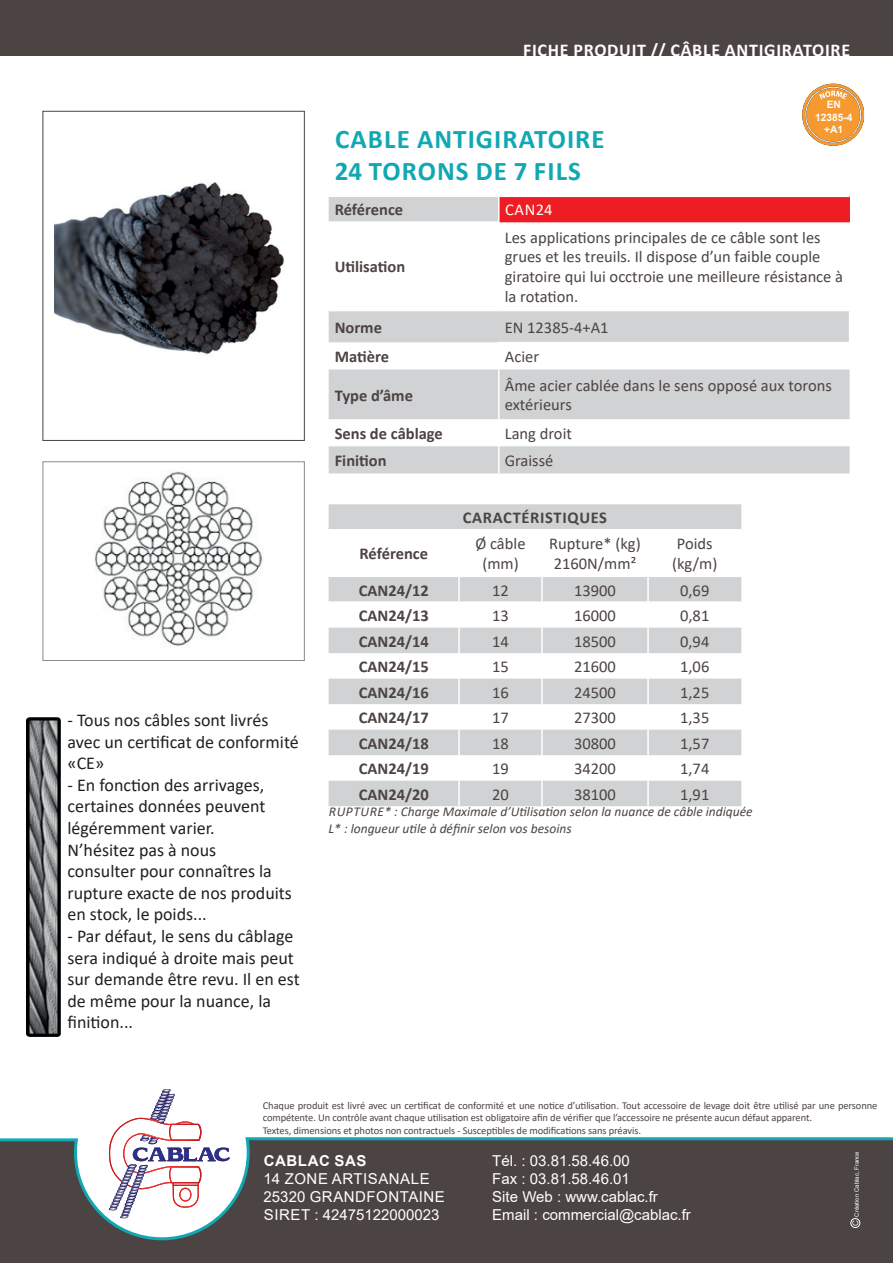
<style>
.page{position:relative;width:893px;height:1263px;background:#fff}
.page>*{position:absolute;margin:0;border:0;box-sizing:border-box;transform-origin:0 0}
.t1{font:700 27px/32.4px "Calibri";letter-spacing:.04em;color:#11a8b4}
.t2{font:18px/21.6px "Calibri";color:#231f20}
.t3{font:700 18px "Calibri";letter-spacing:.04em;color:#fff}
.t4{font:16.5px/19.8px "Calibri";color:#4c4442}
.t5{font:700 16.5px "Calibri";color:#4c4442}
.t6{font:700 16.5px "Calibri";letter-spacing:.04em;color:#4c4442}
.t7{font:16.5px "Calibri";letter-spacing:.03em;color:#fff}
.t8{font:15px/18px "Arial";color:#fff}
.t9{font:15px/18px "Arial";letter-spacing:.035em;color:#fff}
.t10{font:700 15px "Arial";letter-spacing:.035em;color:#fff}
.t11{font:italic 13.5px/16.2px "Calibri";color:#4c4442}
.t12{font:10.5px/12.6px "Calibri";letter-spacing:-.01em;color:#4c4442}
.t13{font:700 10.2px/12.3px "Arial";color:#fff;text-align:center}
.t14{font:6px "Arial";color:#fff}
</style>
<div class="page">
<div style="left:43px;top:111px;width:262px;height:330px;border:1px solid #4c4442"></div>
<div style="left:0;top:1138px;width:893px;height:125px;background:#4c4442"></div>
<svg style="left:112px;top:1105px;width:90px;height:31px"></svg>
<img style="left:156px;top:1089px;width:19px;height:35px">
<img style="left:140px;top:1116px;width:17px;height:20px">
<div style="left:0;top:0;width:893px;height:55px;background:#4c4442"></div>
<svg style="left:0;top:1136px;width:893px;height:105px"></svg>
<div style="left:850px;top:1218px;width:10px;height:10px;border:1px solid #fff;border-radius:50%"></div>
<svg style="left:852px;top:1220px;width:6px;height:5px"></svg>
<svg style="left:329px;top:504px;width:412px;height:302px"></svg>
<hr style="left:329px;top:529px;width:130px;height:1px;background:#fff">
<hr style="left:459px;top:529px;width:83px;height:1px;background:#fff">
<hr style="left:542px;top:529px;width:106px;height:1px;background:#fff">
<hr style="left:648px;top:529px;width:93px;height:1px;background:#fff">
<hr style="left:329px;top:601px;width:130px;height:2px;background:#fff">
<hr style="left:459px;top:601px;width:83px;height:2px;background:#fff">
<hr style="left:542px;top:601px;width:106px;height:2px;background:#fff">
<hr style="left:648px;top:601px;width:93px;height:2px;background:#fff">
<hr style="left:329px;top:576px;width:129px;height:1px;background:#fff">
<hr style="left:460px;top:576px;width:81px;height:1px;background:#fff">
<hr style="left:543px;top:576px;width:104px;height:1px;background:#fff">
<hr style="left:649px;top:576px;width:92px;height:1px;background:#fff">
<hr style="left:458px;top:530px;width:2px;height:47px;background:#fff">
<hr style="left:458px;top:577px;width:2px;height:24px;background:#fff">
<hr style="left:458px;top:603px;width:2px;height:25px;background:#fff">
<hr style="left:458px;top:628px;width:2px;height:25px;background:#fff">
<hr style="left:458px;top:653px;width:2px;height:26px;background:#fff">
<hr style="left:458px;top:679px;width:2px;height:25px;background:#fff">
<hr style="left:458px;top:704px;width:2px;height:26px;background:#fff">
<hr style="left:458px;top:730px;width:2px;height:25px;background:#fff">
<hr style="left:458px;top:755px;width:2px;height:26px;background:#fff">
<hr style="left:458px;top:781px;width:2px;height:25px;background:#fff">
<hr style="left:541px;top:530px;width:2px;height:47px;background:#fff">
<hr style="left:647px;top:530px;width:2px;height:47px;background:#fff">
<hr style="left:541px;top:577px;width:2px;height:24px;background:#fff">
<hr style="left:647px;top:577px;width:2px;height:24px;background:#fff">
<hr style="left:541px;top:603px;width:2px;height:25px;background:#fff">
<hr style="left:647px;top:603px;width:2px;height:25px;background:#fff">
<hr style="left:541px;top:628px;width:2px;height:25px;background:#fff">
<hr style="left:647px;top:628px;width:2px;height:25px;background:#fff">
<hr style="left:541px;top:653px;width:2px;height:26px;background:#fff">
<hr style="left:647px;top:653px;width:2px;height:26px;background:#fff">
<hr style="left:541px;top:679px;width:2px;height:25px;background:#fff">
<hr style="left:647px;top:679px;width:2px;height:25px;background:#fff">
<hr style="left:541px;top:704px;width:2px;height:26px;background:#fff">
<hr style="left:647px;top:704px;width:2px;height:26px;background:#fff">
<hr style="left:541px;top:730px;width:2px;height:25px;background:#fff">
<hr style="left:647px;top:730px;width:2px;height:25px;background:#fff">
<hr style="left:541px;top:755px;width:2px;height:26px;background:#fff">
<hr style="left:647px;top:755px;width:2px;height:26px;background:#fff">
<hr style="left:541px;top:781px;width:2px;height:25px;background:#fff">
<hr style="left:647px;top:781px;width:2px;height:25px;background:#fff">
<img style="left:95px;top:470px;width:167px;height:176px">
<div style="left:43px;top:461px;width:262px;height:200px;border:1px solid #908988"></div>
<svg style="left:329px;top:197px;width:521px;height:276px"></svg>
<div style="left:499px;top:196px;width:351px;height:26px;background:#ee1d23"></div>
<hr style="left:329px;top:310px;width:170px;height:1px;background:#fff">
<hr style="left:329px;top:222px;width:169px;height:1px;background:#fff">
<hr style="left:499px;top:310px;width:351px;height:1px;background:#fff">
<hr style="left:849px;top:311px;width:1px;height:31px;background:#fff">
<hr style="left:498px;top:342px;width:352px;height:1px;background:#fff">
<hr style="left:500px;top:222px;width:350px;height:1px;background:#ee1d23">
<hr style="left:498px;top:197px;width:2px;height:25px;background:#fff">
<hr style="left:498px;top:222px;width:2px;height:88px;background:#fff">
<hr style="left:498px;top:342px;width:2px;height:27px;background:#fff">
<hr style="left:498px;top:369px;width:2px;height:50px;background:#fff">
<hr style="left:498px;top:419px;width:2px;height:27px;background:#fff">
<hr style="left:498px;top:446px;width:2px;height:27px;background:#fff">
<hr style="left:499px;top:196px;width:351px;height:1px;background:#fff">
<img style="left:26px;top:718px;width:34px;height:319px">
<svg style="left:802px;top:83px;width:62px;height:63px"></svg>
<img style="left:54px;top:182px;width:230px;height:173px">
<p class="t3" style="left:523px;top:37px;width:329px">FICHE PRODUIT // CÂBLE ANTIGIRATOIRE</p>
<h1 class="t1" style="left:335px;top:122px;width:272px">CABLE ANTIGIRATOIRE<br>24 TORONS DE 7 FILS</h1>
<p class="t5" style="left:335px;top:198px;width:70px">Référence</p>
<p class="t7" style="left:505px;top:198px;width:49px">CAN24</p>
<p class="t13" style="left:815px;top:99px;width:39px">EN<br>12385-4 +A1</p>
<p class="t5" style="left:335px;top:255px;width:72px">Utilisation</p>
<p class="t4" style="left:505px;top:227px;width:340px">Les applications principales de ce câble sont les grues et les treuils. Il dispose d’un faible couple giratoire qui lui occtroie une meilleure résistance à la rotation.</p>
<p class="t5" style="left:335px;top:315px;width:49px">Norme</p>
<p class="t4" style="left:505px;top:317px;width:105px">EN 12385-4+A1</p>
<p class="t5" style="left:335px;top:345px;width:56px">Matière</p>
<p class="t4" style="left:505px;top:346px;width:36px">Acier</p>
<p class="t5" style="left:335px;top:383px;width:80px">Type d’âme</p>
<p class="t4" style="left:505px;top:375px;width:328px">Âme acier cablée dans le sens opposé aux torons extérieurs</p>
<p class="t5" style="left:335px;top:422px;width:110px">Sens de câblage</p>
<p class="t4" style="left:505px;top:423px;width:69px">Lang droit</p>
<p class="t5" style="left:335px;top:449px;width:53px">Finition</p>
<p class="t4" style="left:505px;top:450px;width:50px">Graissé</p>
<p class="t2" style="left:68px;top:709px;width:233px">- Tous nos câbles sont livrés avec un certificat de conformité «CE»</p>
<p class="t2" style="left:68px;top:773px;width:226px">- En fonction des arrivages, certaines données peuvent légéremment varier.<br>N’hésitez pas à nous<br>consulter pour connaîtres la rupture exacte de nos produits en stock, le poids...</p>
<p class="t2" style="left:68px;top:925px;width:234px">- Par défaut, le sens du câblage sera indiqué à droite mais peut sur demande être revu. Il en est de même pour la nuance, la finition...</p>
<p class="t6" style="left:463px;top:506px;width:146px">CARACTÉRISTIQUES</p>
<p class="t5" style="left:360px;top:542px;width:70px">Référence</p>
<p class="t4" style="left:475px;top:534px;width:52px;text-align:center">Ø câble (mm)</p>
<p class="t4" style="left:549px;top:534px;width:93px">Rupture* (kg)<br>2160N/mm²</p>
<p class="t4" style="left:672px;top:534px;width:47px">Poids (kg/m)</p>
<p class="t5" style="left:359px;top:578px;width:72px">CAN24/12</p>
<p class="t4" style="left:492px;top:580px;width:18px">12</p>
<p class="t4" style="left:574px;top:580px;width:43px">13900</p>
<p class="t4" style="left:680px;top:580px;width:31px">0,69</p>
<p class="t5" style="left:359px;top:604px;width:72px">CAN24/13</p>
<p class="t4" style="left:492px;top:605px;width:18px">13</p>
<p class="t4" style="left:574px;top:605px;width:43px">16000</p>
<p class="t4" style="left:680px;top:605px;width:31px">0,81</p>
<p class="t5" style="left:359px;top:629px;width:72px">CAN24/14</p>
<p class="t4" style="left:492px;top:631px;width:18px">14</p>
<p class="t4" style="left:574px;top:631px;width:43px">18500</p>
<p class="t4" style="left:680px;top:631px;width:31px">0,94</p>
<p class="t5" style="left:359px;top:655px;width:72px">CAN24/15</p>
<p class="t4" style="left:492px;top:656px;width:18px">15</p>
<p class="t4" style="left:574px;top:656px;width:43px">21600</p>
<p class="t4" style="left:680px;top:656px;width:31px">1,06</p>
<p class="t5" style="left:359px;top:680px;width:72px">CAN24/16</p>
<p class="t4" style="left:492px;top:682px;width:18px">16</p>
<p class="t4" style="left:574px;top:682px;width:43px">24500</p>
<p class="t4" style="left:680px;top:682px;width:31px">1,25</p>
<p class="t5" style="left:359px;top:706px;width:72px">CAN24/17</p>
<p class="t4" style="left:492px;top:707px;width:18px">17</p>
<p class="t4" style="left:574px;top:707px;width:43px">27300</p>
<p class="t4" style="left:680px;top:707px;width:31px">1,35</p>
<p class="t5" style="left:359px;top:731px;width:72px">CAN24/18</p>
<p class="t4" style="left:492px;top:733px;width:18px">18</p>
<p class="t4" style="left:574px;top:733px;width:43px">30800</p>
<p class="t4" style="left:680px;top:733px;width:31px">1,57</p>
<p class="t5" style="left:359px;top:757px;width:72px">CAN24/19</p>
<p class="t4" style="left:492px;top:758px;width:18px">19</p>
<p class="t4" style="left:574px;top:758px;width:43px">34200</p>
<p class="t4" style="left:680px;top:758px;width:31px">1,74</p>
<p class="t5" style="left:359px;top:782px;width:72px">CAN24/20</p>
<p class="t4" style="left:492px;top:784px;width:18px">20</p>
<p class="t4" style="left:574px;top:784px;width:43px">38100</p>
<p class="t4" style="left:680px;top:784px;width:31px">1,91</p>
<p class="t11" style="left:329px;top:803px;width:426px">RUPTURE* : Charge Maximale d’Utilisation selon la nuance de câble indiquée<br>L* : longueur utile à définir selon vos besoins</p>
<p class="t12" style="left:263px;top:1098px;width:616px">Chaque produit est livré avec un certificat de conformité et une notice d’utilisation. Tout accessoire de levage doit être utilisé par une personne compétente. Un contrôle avant chaque utilisation est obligatoire afin de vérifier que l’accessoire ne présente aucun défaut apparent.<br>Textes, dimensions et photos non contractuels - Susceptibles de modifications sans préavis.</p>
<p class="t10" style="left:264px;top:1150px;width:104px">CABLAC SAS</p>
<p class="t9" style="left:264px;top:1169px;width:183px">14 ZONE ARTISANALE<br>25320 GRANDFONTAINE<br>SIRET : 42475122000023</p>
<p class="t8" style="left:492px;top:1151px;width:200px">Tél. : 03.81.58.46.00<br>Fax : 03.81.58.46.01<br>Site Web : www.cablac.fr<br>Email : commercial@cablac.fr</p>
<p class="t14" style="left:853px;top:1216px;width:67px;rotate:-90deg">Création Cablac, France</p>
</div>
